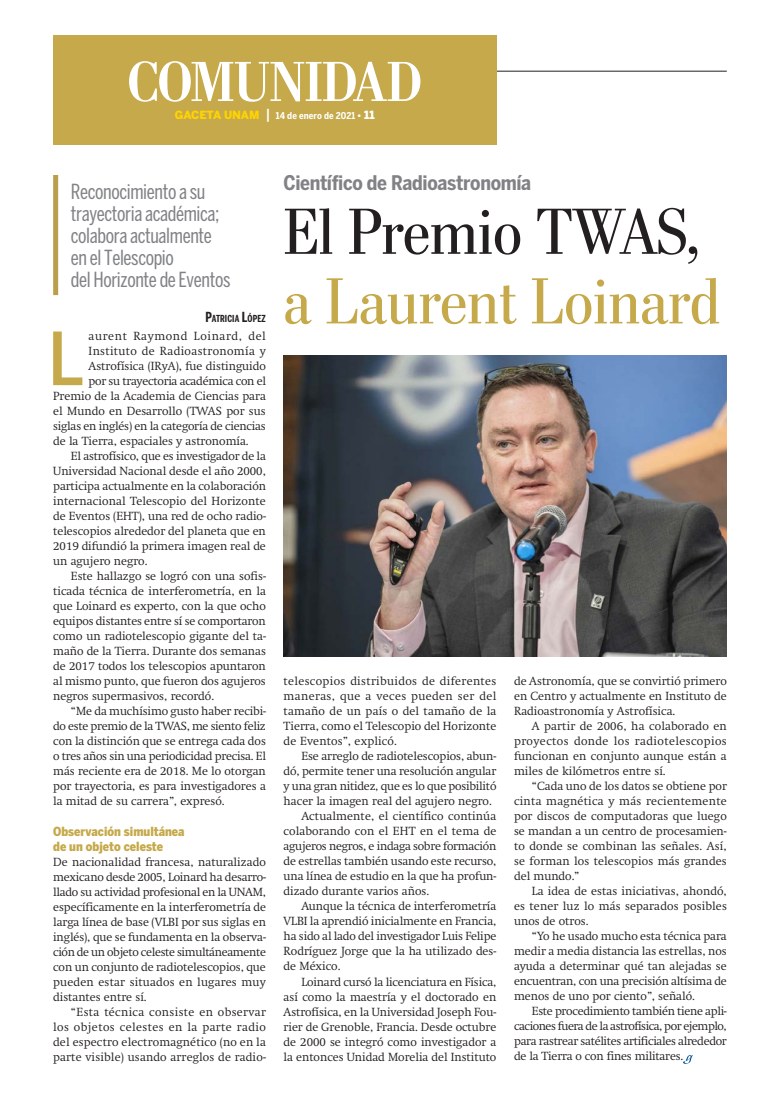
<style>
.page{position:relative;width:780px;height:1117px;background:#fff}
.page>*{position:absolute;margin:0;border:0;box-sizing:border-box;transform-origin:0 0}
._3_0_Tex_Cap_4_COLOR{font:500 72.38px "Benton Sans Cond";color:#c5a94a}
._1_0_Cabeza_Principa{font:65px/69.5px "Stilson";color:#c5a94a}
.t1{font:700 56.25px "Stilson";letter-spacing:.005em;color:#fff}
._2_0_Sumario{font:20.62px/21.9px "Benton Sans Comp";letter-spacing:-.02em;color:#808285}
._0_0_Balazo{font:700 20px "Benton Sans Cond";letter-spacing:-.015em;color:#808285}
._3_0_Descanso{font:900 12.5px/15px "Benton Sans Cond";color:#c5a94a}
._3_0_Texto{font:300 11.62px/15px "Swift";color:#231f20;text-align:justify}
._3_0_Tex_s_sangria{font:300 11.62px/15px "Swift";letter-spacing:.015em;color:#231f20;text-align:justify}
._3_0_Tex_Cap_4_COLOR-2{font:300 11.62px "Swift";color:#231f20}
._3_0_Tex_Cap_4_COLOR-3{font:300 11.62px "Swift";letter-spacing:-.02em;color:#231f20}
._3_0_Tex_Cap_4_COLOR-4{font:300 11.62px "Swift";letter-spacing:.03em;color:#231f20}
._3_0_Tex_Cap_4_COLOR-5{font:300 11.62px "Swift";letter-spacing:.055em;color:#231f20}
._4_0_Crédito_nota{font:700 9.62px "Benton Sans Comp";letter-spacing:.01em;color:#231f20}
.t2{font:700 9.38px "Benton Sans Cond";letter-spacing:.01em;color:#fff}
.s1{font-family:"Benton Sans";font-weight:900;font-size:11.25px;color:#fed304}
.s2{font-family:"Benton Sans";font-weight:500;font-size:13.75px}
.s3{font-family:"Benton Sans";font-weight:900}
.s4{font-family:"Benton Sans";font-weight:900;font-size:11.25px}
.s5{font-size:13.75px}
.s6{color:#231f20}
</style>
<div class="page">
<div style="left:53px;top:175px;width:5px;height:120px;background:#bb9e4b"></div>
<svg style="left:683px;top:1055px;width:10px;height:8px"></svg>
<img style="left:283px;top:355px;width:443px;height:301px">
<hr style="left:53px;top:71px;width:673px;height:1px;background:#231f20">
<div style="left:53px;top:35px;width:443px;height:110px;background:#c5a94a"></div>
<h3 class="t1" style="left:128px;top:48px;width:295px">COMUNIDAD</h3>
<p class="t2" style="left:175px;top:110px;width:201px"><span class="s1">GACETA UNAM</span> <span class="s2">|</span> 14 de enero de 2021 <span class="s3">•</span> <span class="s4">11</span></p>
<p class="_2_0_Sumario" style="left:71px;top:180px;width:161px">Reconocimiento a su trayectoria académica; colabora actualmente en el Telescopio<br>del Horizonte de Eventos</p>
<p class="_4_0_Crédito_nota" style="left:206px;top:313px;width:62px"><span class="s5">P</span>ATRICIA <span class="s5">L</span>ÓPEZ</p>
<p class="_3_0_Tex_Cap_4_COLOR" style="left:48px;top:316px;width:38px">L</p>
<p class="_3_0_Tex_Cap_4_COLOR-5" style="left:89px;top:329px;width:179px">aurent Raymond Loinard, del</p>
<p class="_3_0_Tex_Cap_4_COLOR-4" style="left:89px;top:344px;width:179px">Instituto de Radioastronomía y</p>
<p class="_3_0_Tex_Cap_4_COLOR-2" style="left:89px;top:359px;width:179px">Astrofísica (IRyA), fue distinguido</p>
<p class="_3_0_Tex_Cap_4_COLOR-3" style="left:89px;top:374px;width:179px">por su trayectoria académica con el</p>
<p class="_3_0_Tex_Cap_4_COLOR-2" style="left:53px;top:389px;width:214px">Premio de la Academia de Ciencias para</p>
<p class="_3_0_Tex_Cap_4_COLOR-2" style="left:53px;top:404px;width:214px">el Mundo en Desarrollo (TWAS por sus</p>
<p class="_3_0_Tex_Cap_4_COLOR-2" style="left:53px;top:419px;width:214px">siglas en inglés) en la categoría de ciencias</p>
<p class="_3_0_Tex_Cap_4_COLOR-2" style="left:53px;top:434px;width:197px">de la Tierra, espaciales y astronomía.</p>
<p class="_3_0_Texto" style="left:53px;top:448px;width:214px;text-indent:18px">El astrofísico, que es investigador de la Universidad Nacional desde el año 2000, participa actualmente en la colaboración internacional Telescopio del Horizonte de Eventos (EHT), una red de ocho radio&shy;telescopios alrededor del planeta que en 2019 difundió la primera imagen real de un agujero negro.</p>
<p class="_3_0_Texto" style="left:53px;top:568px;width:214px;text-indent:18px">Este hallazgo se logró con una sofis&shy;ticada técnica de interferometría, en la que Loinard es experto, con la que ocho equipos distantes entre sí se comportaron como un radiotelescopio gigante del ta&shy;maño de la Tierra. Durante dos semanas de 2017 todos los telescopios apuntaron al mismo punto, que fueron dos agujeros negros supermasivos, recordó.</p>
<p class="_3_0_Texto" style="left:53px;top:703px;width:214px;text-indent:18px">“Me da muchísimo gusto haber recibi&shy;do este premio de la TWAS, me siento feliz con la distinción que se entrega cada dos o tres años sin una periodicidad precisa. El más reciente era de 2018. Me lo otorgan por trayectoria, es para investigadores a la mitad de su carrera”, expresó.</p>
<p class="_3_0_Descanso" style="left:53px;top:823px;width:133px">Observación simultánea de un objeto celeste</p>
<p class="_3_0_Tex_s_sangria" style="left:53px;top:853px;width:214px">De nacionalidad francesa, naturalizado mexicano desde 2005, Loinard ha desarro&shy;llado su actividad profesional en la UNAM, específicamente en la interferometría de larga línea de base (VLBI por sus siglas en inglés), que se fundamenta en la observa&shy;ción de un objeto celeste simultáneamente con un conjunto de radiotelescopios, que pueden estar situados en lugares muy distantes entre sí.</p>
<p class="_3_0_Texto" style="left:53px;top:1003px;width:214px;text-indent:18px">“Esta técnica consiste en observar los objetos celestes en la parte radio del espectro electromagnético (no en la parte visible) usando arreglos de radio-</p>
<p class="_0_0_Balazo" style="left:283px;top:171px;width:249px">Científico de Radioastronomía</p>
<p class="_1_0_Cabeza_Principa" style="left:283px;top:197px;width:438px"><span class="s6">El Premio TWAS, </span>a Laurent Loinard</p>
<p class="_3_0_Texto" style="left:283px;top:673px;width:214px">telescopios distribuidos de diferentes maneras, que a veces pueden ser del tamaño de un país o del tamaño de la Tierra, como el Telescopio del Horizonte de Eventos”, explicó.</p>
<p class="_3_0_Texto" style="left:283px;top:748px;width:214px;text-indent:18px">Ese arreglo de radiotelescopios, abun&shy;dó, permite tener una resolución angular y una gran nitidez, que es lo que posibilitó hacer la imagen real del agujero negro.</p>
<p class="_3_0_Texto" style="left:283px;top:808px;width:214px;text-indent:18px">Actualmente, el científico continúa colaborando con el EHT en el tema de agujeros negros, e indaga sobre formación de estrellas también usando este recurso, una línea de estudio en la que ha profun&shy;dizado durante varios años.</p>
<p class="_3_0_Texto" style="left:283px;top:898px;width:214px;text-indent:18px">Aunque la técnica de interferometría VLBI la aprendió inicialmente en Francia, ha sido al lado del investigador Luis Felipe Rodríguez Jorge que la ha utilizado des&shy;de México.</p>
<p class="_3_0_Texto" style="left:283px;top:973px;width:214px;text-indent:18px">Loinard cursó la licenciatura en Física, así como la maestría y el doctorado en Astrofísica, en la Universidad Joseph Fou&shy;rier de Grenoble, Francia. Desde octubre de 2000 se integró como investigador a la entonces Unidad Morelia del Instituto</p>
<p class="_3_0_Texto" style="left:514px;top:673px;width:214px">de Astronomía, que se convirtió primero en Centro y actualmente en Instituto de Radioastronomía y Astrofísica.</p>
<p class="_3_0_Texto" style="left:514px;top:718px;width:214px;text-indent:18px">A partir de 2006, ha colaborado en proyectos donde los radiotelescopios funcionan en conjunto aunque están a miles de kilómetros entre sí.</p>
<p class="_3_0_Texto" style="left:514px;top:778px;width:214px;text-indent:18px">“Cada uno de los datos se obtiene por cinta magnética y más recientemente por discos de computadoras que luego se mandan a un centro de procesamien&shy;to donde se combinan las señales. Así, se forman los telescopios más grandes del mundo.”</p>
<p class="_3_0_Texto" style="left:514px;top:883px;width:214px;text-indent:18px">La idea de estas iniciativas, ahondó, es tener luz lo más separados posibles unos de otros.</p>
<p class="_3_0_Texto" style="left:514px;top:928px;width:214px;text-indent:18px">“Yo he usado mucho esta técnica para medir a media distancia las estrellas, nos ayuda a determinar qué tan alejadas se encuentran, con una precisión altísima de menos de uno por ciento”, señaló.</p>
<p class="_3_0_Texto" style="left:514px;top:1003px;width:214px;text-indent:18px">Este procedimiento también tiene apli&shy;caciones fuera de la astrofísica, por ejemplo, para rastrear satélites artificiales alrededor de la Tierra o con fines militares.</p>
</div>
